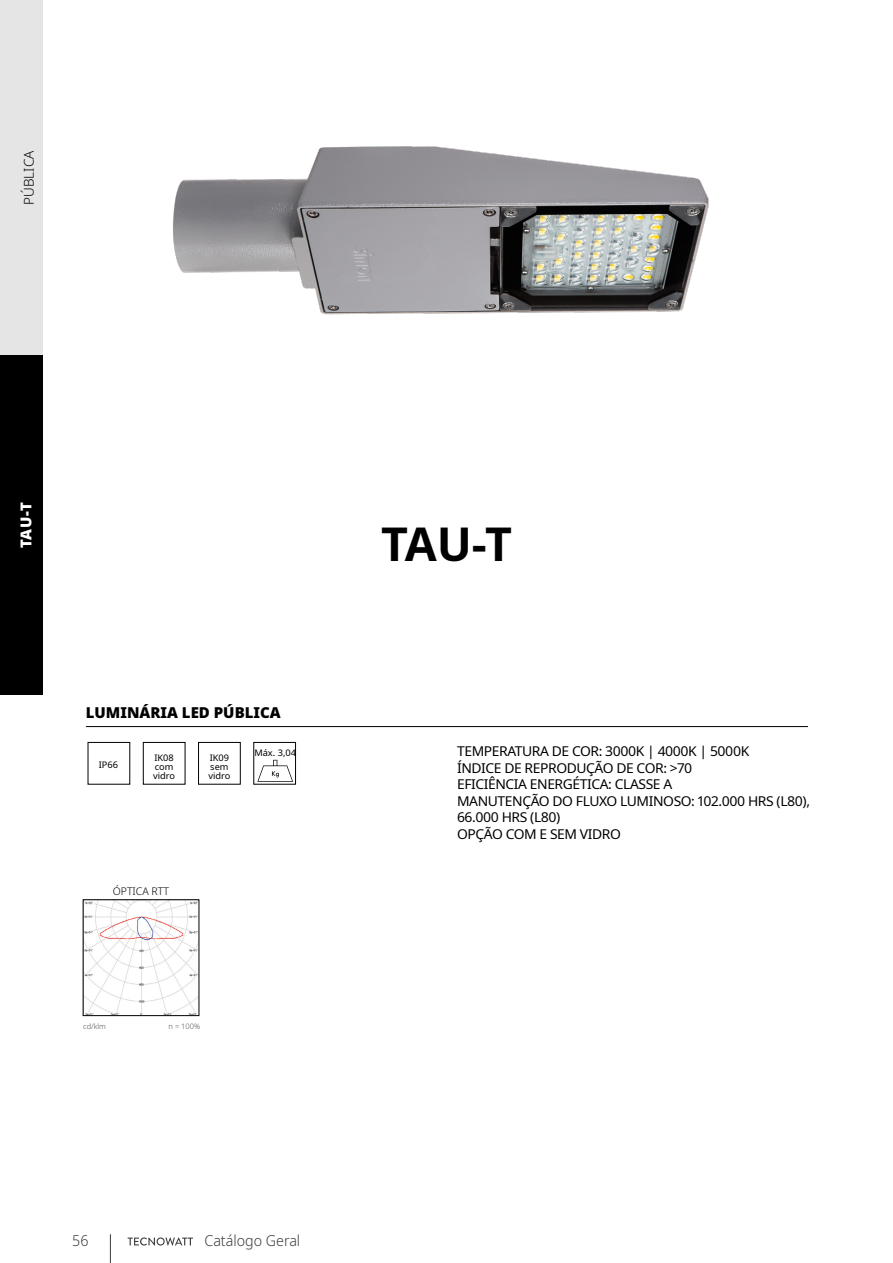
<style>
.page{position:relative;width:893px;height:1263px;background:#fff}
.page>*{position:absolute;margin:0;border:0;box-sizing:border-box;transform-origin:0 0}
.t1{font:700 46.5px "Noto Sans";color:#000}
.t2{font:900 15px "Noto Sans";color:#000}
.t3{font:300 15px "Noto Sans";color:#3c3c3b;scale:.95 1}
.t4{font:900 15px "Noto Sans";letter-spacing:.015em;color:#fff}
.t5{font:13.5px/16.5px "Noto Sans";letter-spacing:-.03em;color:#000}
.t6{font:300 13.5px "Noto Sans";letter-spacing:.01em;color:#000}
.t7{font:300 10.5px "Noto Sans";color:#000}
.t8{font:9px/9px "Noto Sans";color:#000}
.t9{font:300 7.5px "Noto Sans";color:#575756}
</style>
<div class="page">
<img style="left:85px;top:901px;width:112px;height:113px">
<div style="left:83px;top:899px;width:116px;height:117px;border:1px solid #000"></div>
<div style="left:253px;top:742px;width:43px;height:42px;border:1px solid #000"></div>
<svg style="left:257px;top:760px;width:36px;height:22px"></svg>
<div style="left:0;top:0;width:43px;height:356px;background:#e5e5e5"></div>
<div style="left:0;top:356px;width:43px;height:339px;background:#000"></div>
<hr style="left:86px;top:726px;width:722px;height:1px;background:#000">
<img style="left:172px;top:146px;width:537px;height:169px">
<div style="left:198px;top:742px;width:43px;height:42px;border:1px solid #000"></div>
<div style="left:143px;top:742px;width:42px;height:42px;border:1px solid #000"></div>
<svg style="left:110px;top:1234px;width:1px;height:29px"></svg>
<svg style="left:128px;top:1237px;width:65px;height:8px"></svg>
<p class="t6" style="left:19px;top:205px;width:56px;rotate:-90deg">PÚBLICA</p>
<p class="t4" style="left:15px;top:548px;width:48px;rotate:-90deg">TAU-T</p>
<p class="t4" style="left:15px;top:541px;width:33px;rotate:-90deg">TAU</p>
<p class="t2" style="left:86px;top:701px;width:196px">LUMINÁRIA LED PÚBLICA</p>
<p class="t8" style="left:208px;top:753px;width:24px">IK09 sem vidro</p>
<p class="t8" style="left:254px;top:749px;width:43px">Máx. 3,04</p>
<p class="t8" style="left:153px;top:753px;width:24px">IK08 com vidro</p>
<p class="t8" style="left:99px;top:761px;width:21px">IP66</p>
<p class="t7" style="left:113px;top:884px;width:58px">ÓPTICA RTT</p>
<p class="t9" style="left:83px;top:1021px;width:24px">cd/klm</p>
<p class="t9" style="left:169px;top:1021px;width:33px">n = 100%</p>
<p class="t3" style="left:72px;top:1229px;width:19px">56</p>
<p class="t3" style="left:204px;top:1229px;width:102px">Catálogo Geral</p>
<h1 class="t1" style="left:381px;top:511px;width:132px">TAU-T</h1>
<p class="t5" style="left:457px;top:744px;width:354px">TEMPERATURA DE COR: 3000K | 4000K | 5000K<br>ÍNDICE DE REPRODUÇÃO DE COR: &gt;70<br>EFICIÊNCIA ENERGÉTICA: CLASSE A<br>MANUTENÇÃO DO FLUXO LUMINOSO: 102.000 HRS (L80),<br>66.000 HRS (L80)<br>OPÇÃO COM E SEM VIDRO</p>
</div>
